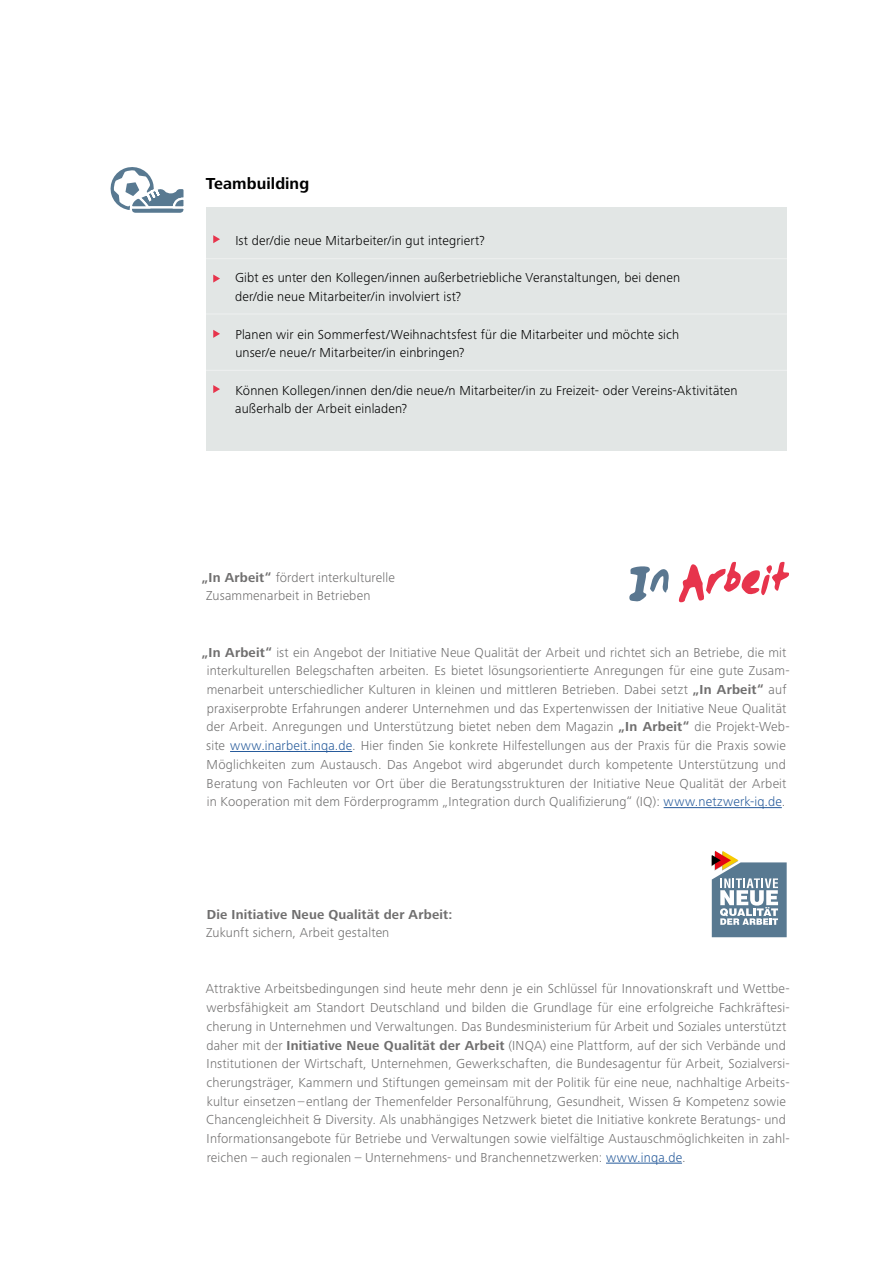
<style>
.page{position:relative;width:893px;height:1263px;background:#fff}
.page>*{position:absolute;margin:0;border:0;box-sizing:border-box;transform-origin:0 0}
.t1{font:700 16.5px "Frutiger Next Pro";letter-spacing:.005em;color:#000}
.t2{font:300 13.5px/18.8px "Frutiger Next Pro";letter-spacing:.015em;color:#706f6f;text-align:center}
.t3{font:300 13.5px/18.8px "Frutiger Next Pro";letter-spacing:.015em;color:#000}
.t4{font:700 13.5px/18.8px "Frutiger Next Pro";letter-spacing:.015em;color:#706f6f}
.s1{font-weight:700}
.s2{color:#275b9b}
.s3{font-weight:300}
</style>
<div class="page">
<div style="left:206px;top:207px;width:581px;height:244px;background:#e2e6e5"></div>
<hr style="left:196px;top:258px;width:595px;height:1px;background:#fff">
<hr style="left:196px;top:313px;width:595px;height:1px;background:#fff">
<hr style="left:196px;top:370px;width:595px;height:1px;background:#fff">
<hr style="left:230px;top:751px;width:122px;height:1px;background:#275b9b">
<hr style="left:664px;top:807px;width:118px;height:1px;background:#275b9b">
<hr style="left:606px;top:1163px;width:76px;height:1px;background:#275b9b">
<svg style="left:213px;top:385px;width:7px;height:8px"></svg>
<svg style="left:110px;top:167px;width:123px;height:171px"></svg>
<svg style="left:678px;top:561px;width:111px;height:42px"></svg>
<svg style="left:629px;top:566px;width:40px;height:35px"></svg>
<svg style="left:711px;top:851px;width:76px;height:86px"></svg>
<p class="t1" style="left:206px;top:174px;width:105px">Teambuilding</p>
<p class="t3" style="left:235px;top:231px;width:251px">Ist der/die neue Mitarbeiter/in gut integriert?</p>
<p class="t3" style="left:235px;top:268px;width:447px">Gibt es unter den Kollegen/innen außerbetriebliche Veranstaltungen, bei denen</p>
<p class="t3" style="left:235px;top:287px;width:228px">der/die neue Mitarbeiter/in involviert ist?</p>
<p class="t3" style="left:235px;top:325px;width:445px">Planen wir ein Sommerfest/Weihnachtsfest für die Mitarbeiter und möchte sich unser/e neue/r Mitarbeiter/in einbringen?</p>
<p class="t3" style="left:235px;top:381px;width:504px">Können Kollegen/innen den/die neue/n Mitarbeiter/in zu Freizeit- oder Vereins-Aktivitäten außerhalb der Arbeit einladen?</p>
<p class="t2" style="left:202px;top:568px;width:195px"><span class="s1">„In Arbeit“</span> fördert interkulturelle</p>
<p class="t2" style="left:206px;top:587px;width:166px">Zusammenarbeit in Betrieben</p>
<p class="t2" style="left:202px;top:643px;width:589px"><span class="s1">„In Arbeit“</span> ist ein Angebot der Initiative Neue Qualität der Arbeit und richtet sich an Betriebe, die mit interkulturellen Belegschaften arbeiten. Es bietet lösungsorientierte Anregungen für eine gute Zusam&shy;menarbeit unterschiedlicher Kulturen in kleinen und mittleren Betrieben. Dabei setzt <span class="s1">„In Arbeit“</span> auf praxiserprobte Erfahrungen anderer Unternehmen und das Expertenwissen der Initiative Neue Qualität der Arbeit. Anregungen und Unterstützung bietet neben dem Magazin <span class="s1">„In Arbeit“</span> die Projekt-Web&shy;site <span class="s2">www.inarbeit.inqa.de</span>. Hier finden Sie konkrete Hilfestellungen aus der Praxis für die Praxis sowie Möglichkeiten zum Austausch. Das Angebot wird abgerundet durch kompetente Unterstützung und Beratung von Fachleuten vor Ort über die Beratungsstrukturen der Initiative Neue Qualität der Arbeit in Kooperation mit dem Förderprogramm „Integration durch Qualifizierung“ (IQ): <span class="s2">www.netzwerk-iq.de</span>.</p>
<p class="t4" style="left:206px;top:905px;width:248px">Die Initiative Neue Qualität der Arbeit:<br><span class="s3">Zukunft sichern, Arbeit gestalten</span></p>
<p class="t2" style="left:206px;top:979px;width:585px;text-align:left">Attraktive Arbeitsbedingungen sind heute mehr denn je ein Schlüssel für Innovationskraft und Wettbe&shy;werbsfähigkeit am Standort Deutschland und bilden die Grundlage für eine erfolgreiche Fachkräftesi&shy;cherung in Unternehmen und Verwaltungen. Das Bundesministerium für Arbeit und Soziales unterstützt daher mit der <span class="s1">Initiative Neue Qualität der Arbeit</span> (INQA) eine Plattform, auf der sich Verbände und Institutionen der Wirtschaft, Unternehmen, Gewerkschaften, die Bundesagentur für Arbeit, Sozialversi&shy;cherungsträger, Kammern und Stiftungen gemeinsam mit der Politik für eine neue, nachhaltige Arbeits&shy;kultur einsetzen – entlang der Themenfelder Personalführung, Gesundheit, Wissen &amp; Kompetenz sowie Chancengleichheit &amp; Diversity. Als unabhängiges Netzwerk bietet die Initiative konkrete Beratungs- und Informationsangebote für Betriebe und Verwaltungen sowie vielfältige Austauschmöglichkeiten in zahl&shy;reichen – auch regionalen – Unternehmens- und Branchennetzwerken: <span class="s2">www.inqa.de</span>.</p>
</div>
